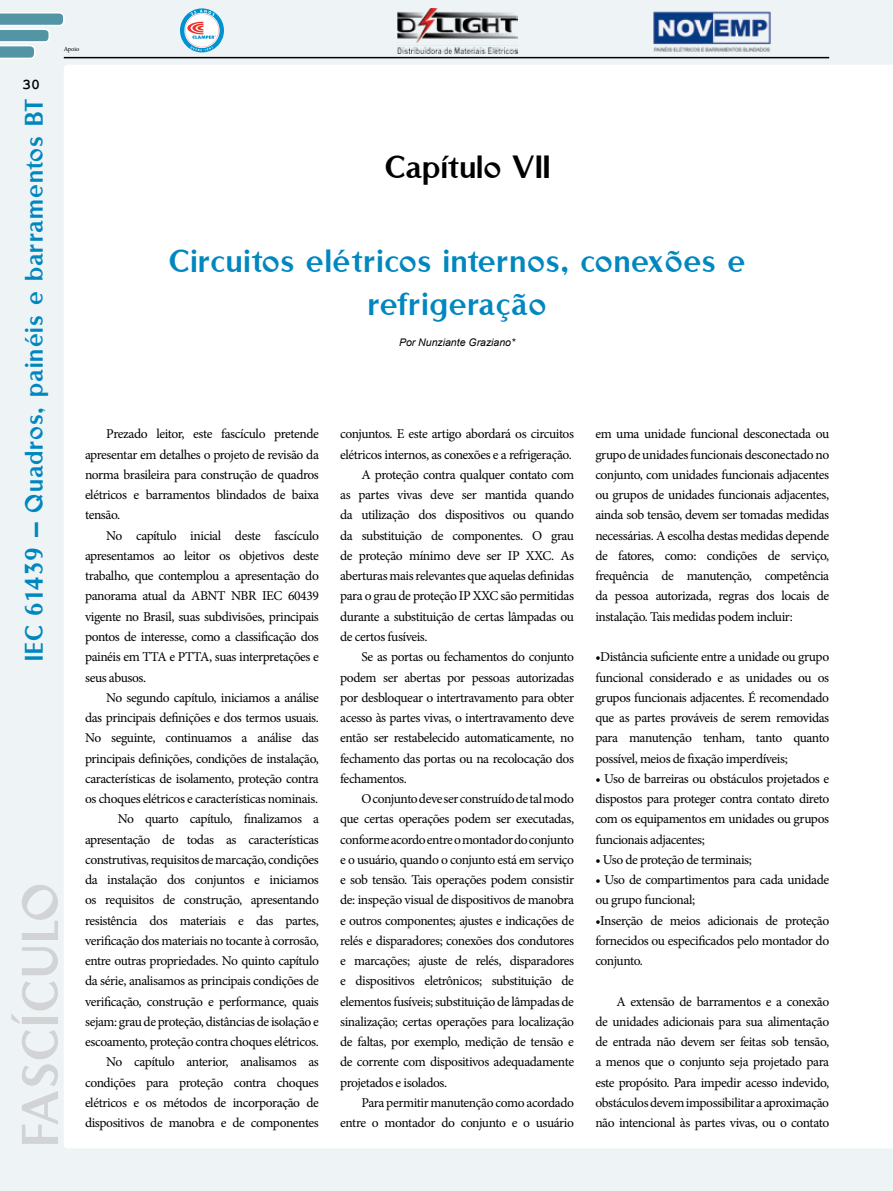
<style>
.page{position:relative;width:893px;height:1191px;background:#eef4f6}
.page>*{position:absolute;margin:0;border:0;box-sizing:border-box;transform-origin:0 0}
.t1{font:57.9px "Rubino Sans ICG Fill";letter-spacing:.025em;color:#d1d3d4}
.t2{font:36px/43.2px "Rubino Sans ICG Fill";letter-spacing:.02em;color:#0087bf;text-align:center}
.t3{font:36px "Rubino Sans ICG Fill";color:#000}
.t4{font:28.5px "Rubino Sans ICG Fill";letter-spacing:.04em;color:#0087bf}
.t5{font:700 15px "Courier New";color:#000}
.t6{font:13.5px/20.2px "Minion Pro";letter-spacing:-.03em;color:#000;text-align:justify}
.t7{font:italic 10.5px "Arial";color:#000}
.t8{font:6.3px "Minion Pro";letter-spacing:-.005em;color:#000}
</style>
<div class="page">
<div style="left:64px;top:65px;width:829px;height:1083px;background:#fff"></div>
<hr style="left:64px;top:57px;width:765px;height:1px;background:#000">
<svg style="left:0;top:12px;width:65px;height:47px"></svg>
<img style="left:653px;top:11px;width:118px;height:41px">
<svg style="left:180px;top:8px;width:44px;height:44px"></svg>
<img style="left:397px;top:8px;width:120px;height:45px">
<p class="t5" style="left:22px;top:75px;width:19px">30</p>
<p class="t8" style="left:64px;top:45px;width:17px">Apoio</p>
<h3 class="t4" style="left:19px;top:661px;width:564px;rotate:-90deg">IEC 61439 – Quadros, painéis e barramentos BT</h3>
<h1 class="t1" style="left:9px;top:1146px;width:265px;rotate:-90deg">Fascículo</h1>
<h2 class="t3" style="left:385px;top:148px;width:167px">Capítulo VII</h2>
<h2 class="t2" style="left:169px;top:238px;width:578px">Circuitos elétricos internos, conexões e refrigeração</h2>
<p class="t7" style="left:399px;top:335px;width:118px">Por Nunziante Graziano*</p>
<p class="t6" style="left:85px;top:424px;width:235px;text-indent:21px">Prezado leitor, este fascículo pretende apresentar em detalhes o projeto de revisão da norma brasileira para construção de quadros elétricos e barramentos blindados de baixa tensão.</p>
<p class="t6" style="left:85px;top:525px;width:235px;text-indent:21px">No capítulo inicial deste fascículo apresentamos ao leitor os objetivos deste trabalho, que contemplou a apresentação do panorama atual da ABNT NBR IEC 60439 vigente no Brasil, suas subdivisões, principais pontos de interesse, como a classificação dos painéis em TTA e PTTA, suas interpretações e seus abusos.</p>
<p class="t6" style="left:85px;top:687px;width:235px;text-align:right">No segundo capítulo, iniciamos a análise<br>das principais definições e dos termos usuais.<br>No seguinte, continuamos a análise das principais definições, condições de instalação, características de isolamento, proteção contra os choques elétricos e características nominais.<br>No quarto capítulo, finalizamos a apresentação de todas as características construtivas, requisitos de marcação, condições da instalação dos conjuntos e iniciamos os requisitos de construção, apresentando resistência dos materiais e das partes, verificação dos materiais no tocante à corrosão, entre outras propriedades. No quinto capítulo da série, analisamos as principais condições de verificação, construção e performance, quais sejam: grau de proteção, distâncias de isolação e escoamento, proteção contra choques elétricos.<br>No capítulo anterior, analisamos as condições para proteção contra choques elétricos e os métodos de incorporação de dispositivos de manobra e de componentes</p>
<p class="t6" style="left:340px;top:424px;width:235px">conjuntos. E este artigo abordará os circuitos</p>
<p class="t6" style="left:340px;top:444px;width:233px">elétricos internos, as conexões e a refrigeração.</p>
<p class="t6" style="left:361px;top:464px;width:214px">A proteção contra qualquer contato com</p>
<p class="t6" style="left:340px;top:485px;width:235px">as partes vivas deve ser mantida quando</p>
<p class="t6" style="left:340px;top:505px;width:235px">da utilização dos dispositivos ou quando</p>
<p class="t6" style="left:340px;top:525px;width:235px">da substituição de componentes. O grau</p>
<p class="t6" style="left:340px;top:545px;width:235px">de proteção mínimo deve ser IP XXC. As</p>
<p class="t6" style="left:340px;top:566px;width:235px">aberturas mais relevantes que aquelas definidas</p>
<p class="t6" style="left:340px;top:586px;width:235px">para o grau de proteção IP XXC são permitidas</p>
<p class="t6" style="left:340px;top:606px;width:235px">durante a substituição de certas lâmpadas ou</p>
<p class="t6" style="left:340px;top:626px;width:89px">de certos fusíveis.</p>
<p class="t6" style="left:361px;top:647px;width:214px">Se as portas ou fechamentos do conjunto</p>
<p class="t6" style="left:340px;top:667px;width:235px">podem ser abertas por pessoas autorizadas</p>
<p class="t6" style="left:340px;top:687px;width:235px">por desbloquear o intertravamento para obter</p>
<p class="t6" style="left:340px;top:707px;width:235px">acesso às partes vivas, o intertravamento deve</p>
<p class="t6" style="left:340px;top:728px;width:235px">então ser restabelecido automaticamente, no</p>
<p class="t6" style="left:340px;top:748px;width:235px">fechamento das portas ou na recolocação dos</p>
<p class="t6" style="left:340px;top:768px;width:68px">fechamentos.</p>
<p class="t6" style="left:361px;top:788px;width:214px">O conjunto deve ser construído de tal modo</p>
<p class="t6" style="left:340px;top:809px;width:235px">que certas operações podem ser executadas,</p>
<p class="t6" style="left:340px;top:829px;width:235px">conforme acordo entre o montador do conjunto</p>
<p class="t6" style="left:340px;top:849px;width:235px">e o usuário, quando o conjunto está em serviço</p>
<p class="t6" style="left:340px;top:869px;width:235px">e sob tensão. Tais operações podem consistir</p>
<p class="t6" style="left:340px;top:890px;width:235px">de: inspeção visual de dispositivos de manobra</p>
<p class="t6" style="left:340px;top:910px;width:235px">e outros componentes; ajustes e indicações de</p>
<p class="t6" style="left:340px;top:930px;width:235px">relés e disparadores; conexões dos condutores</p>
<p class="t6" style="left:340px;top:950px;width:235px">e marcações; ajuste de relés, disparadores</p>
<p class="t6" style="left:340px;top:971px;width:235px">e dispositivos eletrônicos; substituição de</p>
<p class="t6" style="left:340px;top:991px;width:235px">elementos fusíveis; substituição de lâmpadas de</p>
<p class="t6" style="left:340px;top:1011px;width:235px">sinalização; certas operações para localização</p>
<p class="t6" style="left:340px;top:1031px;width:235px">de faltas, por exemplo, medição de tensão e</p>
<p class="t6" style="left:340px;top:1052px;width:235px">de corrente com dispositivos adequadamente</p>
<p class="t6" style="left:340px;top:1072px;width:109px">projetados e isolados.</p>
<p class="t6" style="left:361px;top:1092px;width:214px">Para permitir manutenção como acordado</p>
<p class="t6" style="left:340px;top:1112px;width:235px">entre o montador do conjunto e o usuário</p>
<p class="t6" style="left:595px;top:424px;width:235px">em uma unidade funcional desconectada ou grupo de unidades funcionais desconectado no conjunto, com unidades funcionais adjacentes ou grupos de unidades funcionais adjacentes, ainda sob tensão, devem ser tomadas medidas necessárias. A escolha destas medidas depende de fatores, como: condições de serviço, frequência de manutenção, competência da pessoa autorizada, regras dos locais de instalação. Tais medidas podem incluir:</p>
<p class="t6" style="left:595px;top:647px;width:235px">•Distância suficiente entre a unidade ou grupo funcional considerado e as unidades ou os grupos funcionais adjacentes. É recomendado que as partes prováveis de serem removidas para manutenção tenham, tanto quanto possível, meios de fixação imperdíveis;</p>
<p class="t6" style="left:595px;top:768px;width:235px">• Uso de barreiras ou obstáculos projetados e dispostos para proteger contra contato direto com os equipamentos em unidades ou grupos funcionais adjacentes;</p>
<p class="t6" style="left:595px;top:849px;width:158px">• Uso de proteção de terminais;</p>
<p class="t6" style="left:595px;top:869px;width:235px">• Uso de compartimentos para cada unidade ou grupo funcional;</p>
<p class="t6" style="left:595px;top:910px;width:235px">•Inserção de meios adicionais de proteção fornecidos ou especificados pelo montador do conjunto.</p>
<p class="t6" style="left:595px;top:991px;width:235px;text-indent:21px">A extensão de barramentos e a conexão de unidades adicionais para sua alimentação de entrada não devem ser feitas sob tensão, a menos que o conjunto seja projetado para este propósito. Para impedir acesso indevido, obstáculos devem impossibilitar a aproximação não intencional às partes vivas, ou o contato</p>
</div>
